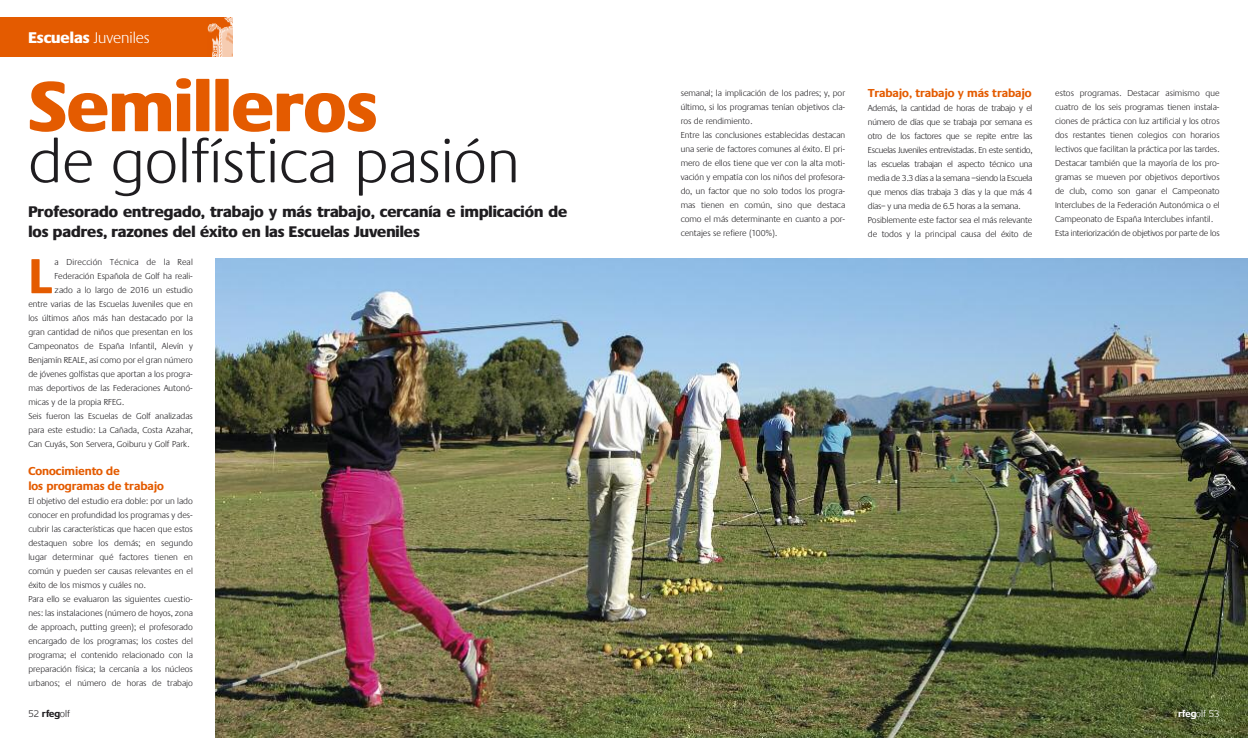
<style>
.page{position:relative;width:1248px;height:738px;background:#fff}
.page>*{position:absolute;margin:0;border:0;box-sizing:border-box;transform-origin:0 0}
.t1{font:800 73.9px "Praxis";color:#e45b00}
.t2{font:300 63.1px "Praxis";color:#1f1d20}
.t3{font:700 51px "Praxis";color:#e45b00}
.t4{font:300 16.1px "Praxis";color:#fff}
.t5{font:800 16px/19.2px "Praxis";color:#1f1d20}
.t6{font:700 12px/14px "Praxis";color:#e45b00}
.t7{font:300 10px "Praxis";color:#1f1d20}
.t8{font:300 10px "Praxis";color:#fff}
.t9{font:300 9px/14px "Praxis";color:#1f1d20}
.t10{font:300 9px/14px "Praxis";letter-spacing:-.025em;color:#1f1d20}
.t11{font:300 9px "Praxis";letter-spacing:.02em;color:#1f1d20}
.s1{font-weight:800}
.s2{font-weight:700}
</style>
<div class="page">
<img style="left:215px;top:258px;width:1032px;height:479px">
<div style="left:0;top:17px;width:232px;height:40px;background:#e45b00"></div>
<img style="left:207px;top:17px;width:25px;height:40px">
<p class="t4" style="left:28px;top:28px;width:123px"><span class="s1">Escuelas</span> Juveniles</p>
<p class="t1" style="left:28px;top:62px;width:350px">Semilleros</p>
<p class="t2" style="left:28px;top:123px;width:492px">de golfística pasión</p>
<p class="t5" style="left:28px;top:202px;width:540px">Profesorado entregado, trabajo y más trabajo, cercanía e implicación de los padres, razones del éxito en las Escuelas Juveniles</p>
<p class="t9" style="left:680px;top:85px;width:166px">semanal; la implicación de los padres; y, por último, si los programas tenían objetivos cla&shy;ros de rendimiento.<br>Entre las conclusiones establecidas destacan una serie de factores comunes al éxito. El pri&shy;mero de ellos tiene que ver con la alta moti&shy;vación y empatía con los niños del profesora&shy;do, un factor que no solo todos los progra&shy;mas tienen en común, sino que destaca como el más determinante en cuanto a por&shy;centajes se refiere (100%).</p>
<p class="t6" style="left:867px;top:86px;width:165px">Trabajo, trabajo y más trabajo</p>
<p class="t10" style="left:867px;top:101px;width:166px">Además, la cantidad de horas de trabajo y el número de días que se trabaja por semana es otro de los factores que se repite entre las Escuelas Juveniles entrevistadas. En este sentido, las escuelas trabajan el aspecto técnico una media de 3.3 días a la semana –siendo la Escuela que menos días trabaja 3 días y la que más 4 días– y una media de 6.5 horas a la semana.<br>Posiblemente este factor sea el más relevante de todos y la principal causa del éxito de</p>
<p class="t9" style="left:1054px;top:85px;width:166px">estos programas. Destacar asimismo que cuatro de los seis programas tienen instala&shy;ciones de práctica con luz artificial y los otros dos restantes tienen colegios con horarios lectivos que facilitan la práctica por las tardes.<br>Destacar también que la mayoría de los pro&shy;gramas se mueven por objetivos deportivos de club, como son ganar el Campeonato Interclubes de la Federación Autonómica o el Campeonato de España Interclubes infantil.<br>Esta interiorización de objetivos por parte de los</p>
<p class="t3" style="left:28px;top:245px;width:25px">L</p>
<p class="t11" style="left:55px;top:256px;width:140px">a Dirección Técnica de la Real</p>
<p class="t9" style="left:55px;top:269px;width:140px">Federación Española de Golf ha reali-</p>
<p class="t9" style="left:55px;top:283px;width:140px">zado a lo largo de 2016 un estudio</p>
<p class="t9" style="left:28px;top:297px;width:166px">entre varias de las Escuelas Juveniles que en</p>
<p class="t9" style="left:28px;top:311px;width:166px">los últimos años más han destacado por la</p>
<p class="t9" style="left:28px;top:325px;width:166px">gran cantidad de niños que presentan en los</p>
<p class="t9" style="left:28px;top:339px;width:166px">Campeonatos de España Infantil, Alevín y</p>
<p class="t9" style="left:28px;top:353px;width:166px">Benjamín REALE, así como por el gran número</p>
<p class="t9" style="left:28px;top:367px;width:166px">de jóvenes golfistas que aportan a los progra-</p>
<p class="t9" style="left:28px;top:381px;width:166px">mas deportivos de las Federaciones Autonó-</p>
<p class="t9" style="left:28px;top:395px;width:97px">micas y de la propia RFEG.</p>
<p class="t9" style="left:28px;top:409px;width:166px">Seis fueron las Escuelas de Golf analizadas</p>
<p class="t9" style="left:28px;top:423px;width:166px">para este estudio: La Cañada, Costa Azahar,</p>
<p class="t9" style="left:28px;top:437px;width:162px">Can Cuyás, Son Servera, Goiburu y Golf Park.</p>
<p class="t6" style="left:28px;top:464px;width:137px">Conocimiento de<br>los programas de trabajo</p>
<p class="t9" style="left:28px;top:493px;width:166px">El objetivo del estudio era doble: por un lado conocer en profundidad los programas y des&shy;cubrir las características que hacen que estos destaquen sobre los demás; en segundo lugar determinar qué factores tienen en común y pueden ser causas relevantes en el éxito de los mismos y cuáles no.<br>Para ello se evaluaron las siguientes cuestio&shy;nes: las instalaciones (número de hoyos, zona de approach, putting green); el profesorado encargado de los programas; los costes del programa; el contenido relacionado con la preparación física; la cercanía a los núcleos urbanos; el número de horas de trabajo</p>
<p class="t7" style="left:28px;top:707px;width:43px">52 <span class="s2">rfeg</span>olf</p>
<p class="t8" style="left:1177px;top:707px;width:43px"><span class="s2">rfeg</span>olf 53</p>
</div>
